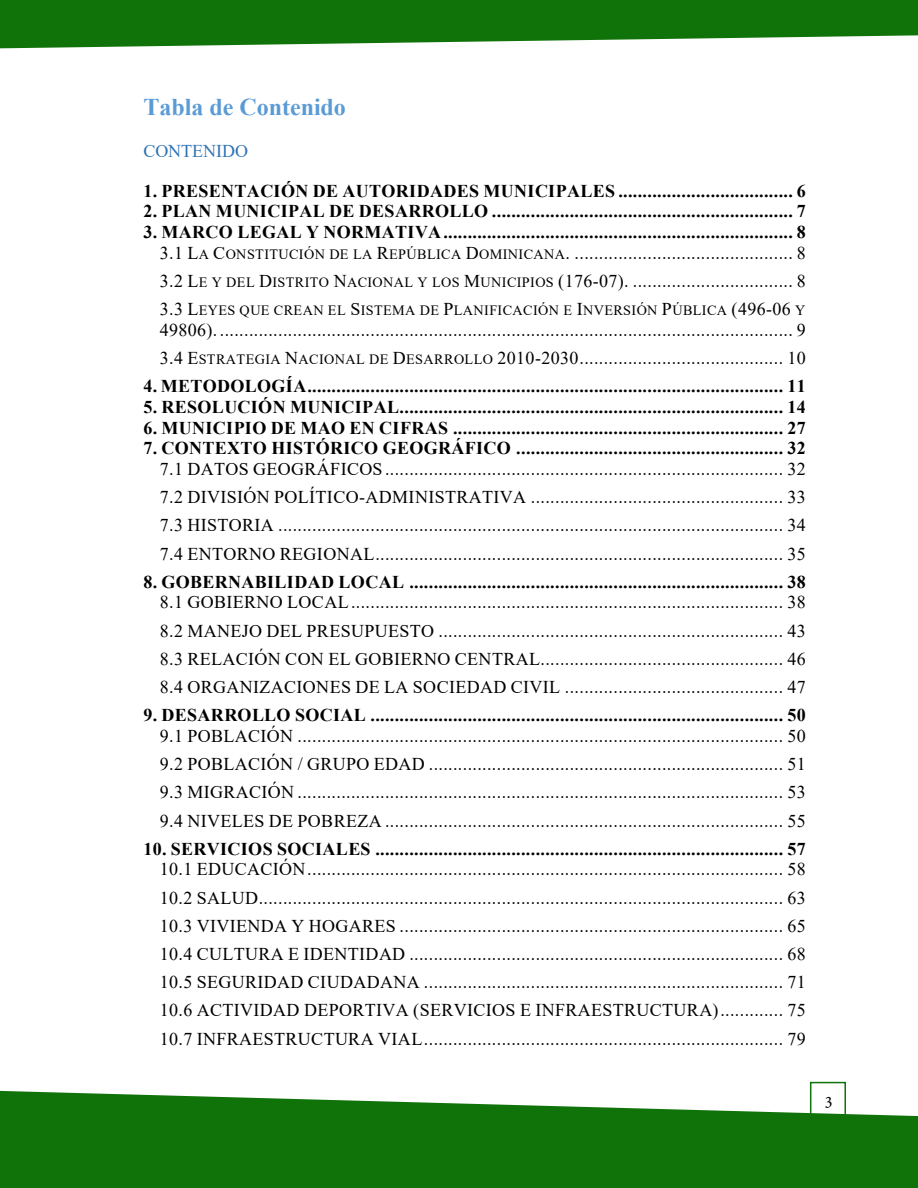
<style>
.page{position:relative;width:918px;height:1188px;background:#fff}
.page>*{position:absolute;margin:0;border:0;box-sizing:border-box;transform-origin:0 0}
.t1{font:700 24px "Times New Roman";color:#5b9bd5}
.t2{font:18px/28.2px "Times New Roman";letter-spacing:.02em;color:#000;text-align:justify}
.t3{font:700 18px/20.5px "Times New Roman";letter-spacing:.02em;color:#000;text-align:right}
.t4{font:18px "Times New Roman";color:#2e74b5}
.t5{font:18px "Minion Pro";color:#000}
.t6{font:14.25px "Times New Roman";letter-spacing:.025em;color:#000}
.s1{font-weight:400}
.s2{font-weight:400;font-size:14.25px}
.s3{font-size:14.25px}
.s4{font-size:18px}
</style>
<div class="page">
<svg style="left:1px;top:1091px;width:917px;height:97px;background:#2e8428"></svg>
<svg style="left:0;top:1091px;width:1px;height:97px"></svg>
<div style="left:810px;top:1082px;width:36px;height:36px;border:2px solid #107309"></div>
<svg style="left:0;top:0;width:918px;height:48px;background:#2e8428"></svg>
<h1 class="t1" style="left:143px;top:90px;width:204px">Tabla de Contenido</h1>
<p class="t4" style="left:143px;top:138px;width:106px">CONTENIDO</p>
<p class="t3" style="left:143px;top:180px;width:664px">1. PRESENTACIÓN DE AUTORIDADES MUNICIPALES .................................... 6</p>
<p class="t3" style="left:143px;top:201px;width:664px">2. PLAN MUNICIPAL DE DESARROLLO .............................................................. 7</p>
<p class="t3" style="left:143px;top:221px;width:664px">3. MARCO LEGAL Y NORMATIVA........................................................................ 8<br><span class="s1">3.1 L</span><span class="s2">A</span> <span class="s1">C</span><span class="s2">ONSTITUCIÓN DE LA</span> <span class="s1">R</span><span class="s2">EPÚBLICA</span> <span class="s1">D</span><span class="s2">OMINICANA</span><span class="s1">. ............................................. 8</span></p>
<p class="t2" style="left:160px;top:266px;width:647px">3.2 L<span class="s3">E Y DEL</span> D<span class="s3">ISTRITO</span> N<span class="s3">ACIONAL Y LOS</span> M<span class="s3">UNICIPIOS</span> (176-07). ................................. 8</p>
<p class="t6" style="left:160px;top:300px;width:647px"><span class="s4">3.3 L</span>EYES QUE CREAN EL <span class="s4">S</span>ISTEMA DE <span class="s4">P</span>LANIFICACIÓN E <span class="s4">I</span>NVERSIÓN <span class="s4">P</span>ÚBLICA <span class="s4">(496-06</span> Y</p>
<p class="t2" style="left:160px;top:315px;width:647px">49806). ...................................................................................................................... 9<br>3.4 E<span class="s3">STRATEGIA</span> N<span class="s3">ACIONAL DE</span> D<span class="s3">ESARROLLO</span> 2010-2030.......................................... 10</p>
<p class="t3" style="left:143px;top:375px;width:664px">4. METODOLOGÍA.................................................................................................. 11</p>
<p class="t3" style="left:143px;top:396px;width:664px">5. RESOLUCIÓN MUNICIPAL............................................................................... 14</p>
<p class="t3" style="left:143px;top:417px;width:664px">6. MUNICIPIO DE MAO EN CIFRAS .................................................................... 27</p>
<p class="t3" style="left:143px;top:438px;width:664px">7. CONTEXTO HISTÓRICO GEOGRÁFICO ....................................................... 32</p>
<p class="t2" style="left:160px;top:454px;width:647px">7.1 DATOS GEOGRÁFICOS.................................................................................. 32<br>7.2 DIVISIÓN POLÍTICO-ADMINISTRATIVA .................................................... 33<br>7.3 HISTORIA ........................................................................................................ 34<br>7.4 ENTORNO REGIONAL.................................................................................... 35</p>
<p class="t3" style="left:143px;top:571px;width:664px">8. GOBERNABILIDAD LOCAL ............................................................................. 38</p>
<p class="t2" style="left:160px;top:588px;width:647px">8.1 GOBIERNO LOCAL......................................................................................... 38<br>8.2 MANEJO DEL PRESUPUESTO ....................................................................... 43<br>8.3 RELACIÓN CON EL GOBIERNO CENTRAL.................................................. 46<br>8.4 ORGANIZACIONES DE LA SOCIEDAD CIVIL ............................................. 47</p>
<p class="t3" style="left:143px;top:704px;width:664px">9. DESARROLLO SOCIAL ..................................................................................... 50</p>
<p class="t2" style="left:160px;top:721px;width:647px">9.1 POBLACIÓN .................................................................................................... 50<br>9.2 POBLACIÓN / GRUPO EDAD ......................................................................... 51<br>9.3 MIGRACIÓN .................................................................................................... 53<br>9.4 NIVELES DE POBREZA .................................................................................. 55</p>
<p class="t3" style="left:143px;top:838px;width:664px">10. SERVICIOS SOCIALES .................................................................................... 57</p>
<p class="t2" style="left:160px;top:855px;width:647px">10.1 EDUCACIÓN.................................................................................................. 58<br>10.2 SALUD............................................................................................................ 63<br>10.3 VIVIENDA Y HOGARES ............................................................................... 65<br>10.4 CULTURA E IDENTIDAD ............................................................................. 68<br>10.5 SEGURIDAD CIUDADANA .......................................................................... 71<br>10.6 ACTIVIDAD DEPORTIVA (SERVICIOS E INFRAESTRUCTURA)............. 75<br>10.7 INFRAESTRUCTURA VIAL.......................................................................... 79</p>
<p class="t5" style="left:824px;top:1087px;width:10px">3</p>
</div>
